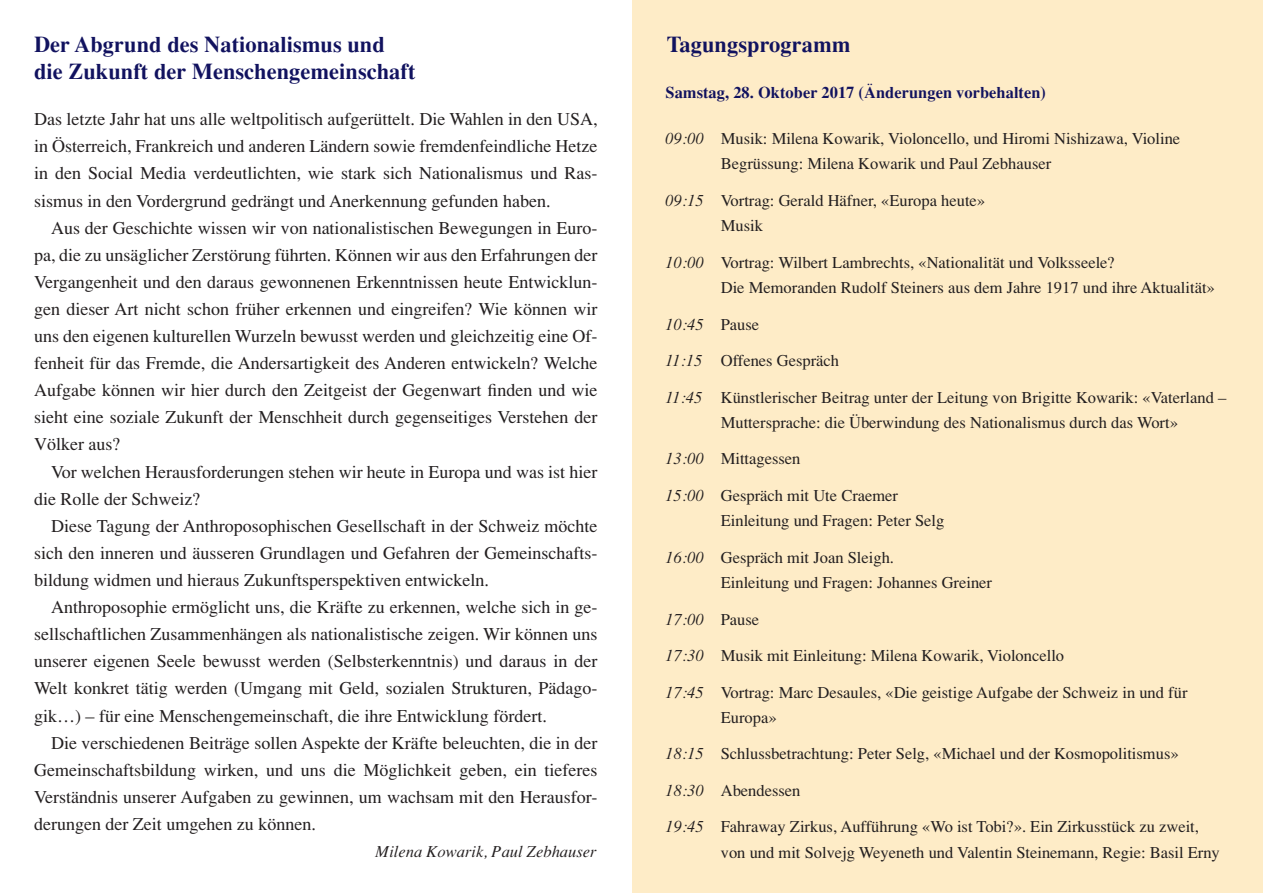
<style>
.page{position:relative;width:1263px;height:893px;background:#fff}
.page>*{position:absolute;margin:0;border:0;box-sizing:border-box;transform-origin:0 0}
.t1{font:700 22.5px "Times";color:#11125f}
.t2{font:18px/27.2px "Times";color:#231f20;text-align:justify}
.t3{font:16.5px/25.2px "Times";color:#231f20}
.t4{font:italic 16.5px "Times";color:#231f20}
.t5{font:700 16.5px "Times";color:#11125f}
.s1{font-style:italic}
.s2{font-style:normal}
</style>
<div class="page">
<div style="left:633px;top:0;width:630px;height:893px;background:#feecc7"></div>
<p class="t1" style="left:34px;top:30px;width:352px">Der Abgrund des Nationalismus und</p>
<p class="t1" style="left:667px;top:30px;width:185px">Tagungsprogramm</p>
<p class="t1" style="left:34px;top:57px;width:383px">die Zukunft der Menschengemeinschaft</p>
<p class="t2" style="left:34px;top:106px;width:565px">Das letzte Jahr hat uns alle weltpolitisch aufgerüttelt. Die Wahlen in den USA, in Österreich, Frankreich und anderen Ländern sowie fremdenfeindliche Hetze in den Social Media verdeutlichten, wie stark sich Nationalismus und Ras&shy;sismus in den Vordergrund gedrängt und Anerkennung gefunden haben.</p>
<p class="t2" style="left:34px;top:214px;width:565px;text-indent:17px">Aus der Geschichte wissen wir von nationalistischen Bewegungen in Euro&shy;pa, die zu unsäglicher Zerstörung führten. Können wir aus den Erfahrungen der Vergangenheit und den daraus gewonnenen Erkenntnissen heute Entwicklun&shy;gen dieser Art nicht schon früher erkennen und eingreifen? Wie können wir uns den eigenen kulturellen Wurzeln bewusst werden und gleichzeitig eine Of&shy;fenheit für das Fremde, die Andersartigkeit des Anderen entwickeln? Welche Aufgabe können wir hier durch den Zeitgeist der Gegenwart finden und wie sieht eine soziale Zukunft der Menschheit durch gegenseitiges Verstehen der Völker aus?</p>
<p class="t2" style="left:34px;top:458px;width:565px;text-indent:17px">Vor welchen Herausforderungen stehen wir heute in Europa und was ist hier die Rolle der Schweiz?</p>
<p class="t2" style="left:34px;top:512px;width:565px;text-indent:17px">Diese Tagung der Anthroposophischen Gesellschaft in der Schweiz möchte sich den inneren und äusseren Grundlagen und Gefahren der Gemeinschafts&shy;bildung widmen und hieraus Zukunftsperspektiven entwickeln.</p>
<p class="t2" style="left:34px;top:593px;width:565px;text-indent:17px">Anthroposophie ermöglicht uns, die Kräfte zu erkennen, welche sich in ge&shy;sellschaftlichen Zusammenhängen als nationalistische zeigen. Wir können uns unserer eigenen Seele bewusst werden (Selbsterkenntnis) und daraus in der Welt konkret tätig werden (Umgang mit Geld, sozialen Strukturen, Pädago&shy;gik…) – für eine Menschengemeinschaft, die ihre Entwicklung fördert.</p>
<p class="t2" style="left:34px;top:729px;width:565px;text-indent:17px">Die verschiedenen Beiträge sollen Aspekte der Kräfte beleuchten, die in der Gemeinschaftsbildung wirken, und uns die Möglichkeit geben, ein tieferes Verständnis unserer Aufgaben zu gewinnen, um wachsam mit den Herausfor&shy;derungen der Zeit umgehen zu können.</p>
<p class="t4" style="left:376px;top:842px;width:222px">Milena Kowarik, Paul Zebhauser</p>
<p class="t5" style="left:665px;top:82px;width:382px">Samstag, 28. Oktober 2017 (Änderungen vorbehalten)</p>
<p class="t3" style="left:721px;top:126px;width:461px;text-indent:-55px"><span class="s1">09:00</span> Musik: Milena Kowarik, Violoncello, und Hiromi Nishizawa, Violine<br>Begrüssung: Milena Kowarik und Paul Zebhauser</p>
<p class="t3" style="left:721px;top:188px;width:266px;text-indent:-55px"><span class="s1">09:15</span> Vortrag: Gerald Häfner, «Europa heute»<br>Musik</p>
<p class="t3" style="left:721px;top:250px;width:496px;text-indent:-55px"><span class="s1">10:00</span> Vortrag: Wilbert Lambrechts, «Nationalität und Volksseele?<br>Die Memoranden Rudolf Steiners aus dem Jahre 1917 und ihre Aktualität»</p>
<p class="t4" style="left:665px;top:314px;width:95px">10:45 <span class="s2">Pause</span></p>
<p class="t3" style="left:665px;top:348px;width:175px"><span class="s1">11:15</span> Offenes Gespräch</p>
<p class="t3" style="left:665px;top:384px;width:562px;text-align:center"><span class="s1">11:45</span> Künstlerischer Beitrag unter der Leitung von Brigitte Kowarik: «Vaterland –<br>Muttersprache: die Überwindung des Nationalismus durch das Wort»</p>
<p class="t3" style="left:665px;top:446px;width:137px"><span class="s1">13:00</span> Mittagessen</p>
<p class="t3" style="left:721px;top:483px;width:225px;text-indent:-55px"><span class="s1">15:00</span> Gespräch mit Ute Craemer<br>Einleitung und Fragen: Peter Selg</p>
<p class="t3" style="left:721px;top:545px;width:273px;text-indent:-55px"><span class="s1">16:00</span> Gespräch mit Joan Sleigh.<br>Einleitung und Fragen: Johannes Greiner</p>
<p class="t4" style="left:665px;top:609px;width:95px">17:00 <span class="s2">Pause</span></p>
<p class="t3" style="left:665px;top:643px;width:400px"><span class="s1">17:30</span> Musik mit Einleitung: Milena Kowarik, Violoncello</p>
<p class="t3" style="left:721px;top:679px;width:468px;text-indent:-55px"><span class="s1">17:45</span> Vortrag: Marc Desaules, «Die geistige Aufgabe der Schweiz in und für<br>Europa»</p>
<p class="t3" style="left:665px;top:741px;width:515px"><span class="s1">18:15</span> Schlussbetrachtung: Peter Selg, «Michael und der Kosmopolitismus»</p>
<p class="t3" style="left:665px;top:778px;width:137px"><span class="s1">18:30</span> Abendessen</p>
<p class="t3" style="left:721px;top:814px;width:501px;text-indent:-55px"><span class="s1">19:45</span> Fahraway Zirkus, Aufführung «Wo ist Tobi?». Ein Zirkusstück zu zweit, von und mit Solvejg Weyeneth und Valentin Steinemann, Regie: Basil Erny</p>
</div>
